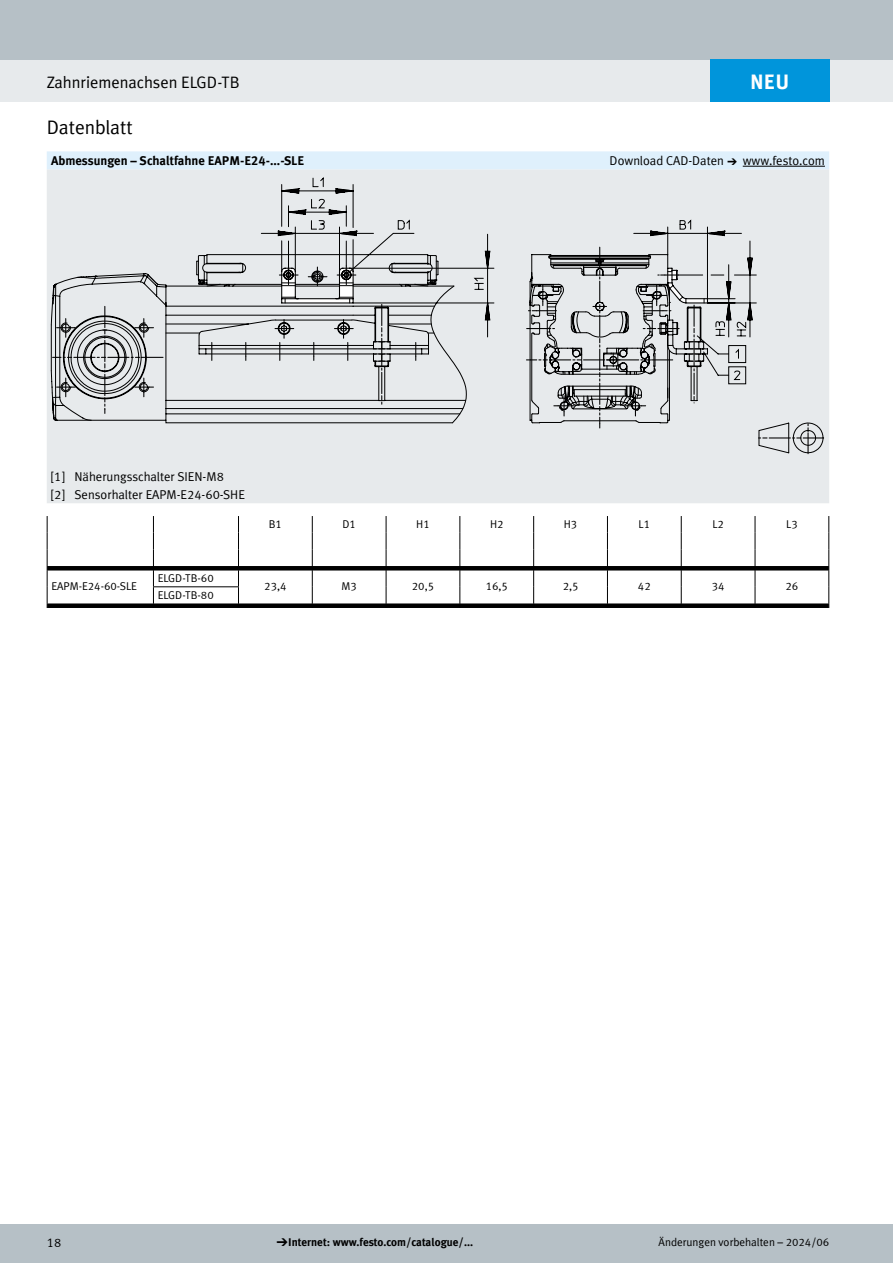
<style>
.page{position:relative;width:893px;height:1263px;background:#fff}
.page>*{position:absolute;margin:0;border:0;box-sizing:border-box;transform-origin:0 0}
.t1{font:700 21px "Festo";color:#fff}
.t2{font:19.5px "Festo";letter-spacing:-.005em;color:#000}
.t3{font:16.5px "Festo";color:#000}
.t4{font:12.75px/18px "Festo";color:#000}
.t5{font:700 12.75px "Festo";color:#000}
.t6{font:11.25px "Festo";color:#000}
.t7{font:700 11.25px "Festo";color:#000}
.s1{font-family:"Meto Pict 182"}
.s2{font-family:"Meto Pict 182";font-weight:400}
</style>
<div class="page">
<div style="left:0;top:1225px;width:893px;height:38px;background:#b6c0c6"></div>
<div style="left:0;top:60px;width:893px;height:42px;background:#e7eaec"></div>
<div style="left:0;top:0;width:893px;height:60px;background:#b6c0c6"></div>
<svg style="left:47px;top:151px;width:782px;height:19px;background:#dfeffb"></svg>
<div style="left:47px;top:170px;width:782px;height:333px;background:#e7eaec"></div>
<hr style="left:743px;top:166px;width:82px;height:1px;background:#000">
<div style="left:62px;top:184px;width:762px;height:269px;background:#e7eaec"></div>
<svg style="left:52px;top:226px;width:229px;height:198px;background:#dee1e3"></svg>
<svg style="left:52px;top:275px;width:223px;height:146px;background:#c8cbcd"></svg>
<svg style="left:275px;top:232px;width:433px;height:196px;background:#ccced0"></svg>
<svg style="left:281px;top:178px;width:465px;height:207px;background:#ced0d2"></svg>
<svg style="left:47px;top:516px;width:782px;height:92px"></svg>
<div style="left:710px;top:60px;width:119px;height:42px;background:#0095db"></div>
<h1 class="t1" style="left:750px;top:65px;width:41px">NEU</h1>
<h3 class="t3" style="left:47px;top:70px;width:194px">Zahnriemenachsen ELGD-TB</h3>
<h2 class="t2" style="left:47px;top:113px;width:87px">Datenblatt</h2>
<p class="t5" style="left:51px;top:151px;width:255px">Abmessungen – Schaltfahne EAPM-E24-...-SLE</p>
<p class="t4" style="left:610px;top:151px;width:217px">Download CAD-Daten <span class="s1">a</span> www.festo.com</p>
<p class="t4" style="left:51px;top:467px;width:195px">[1] Näherungsschalter SIEN-M8<br>[2] Sensorhalter EAPM-E24-60-SHE</p>
<p class="t6" style="left:51px;top:578px;width:87px">EAPM-E24-60-SLE</p>
<p class="t6" style="left:158px;top:570px;width:58px">ELGD-TB-60</p>
<p class="t6" style="left:158px;top:586px;width:58px">ELGD-TB-80</p>
<p class="t6" style="left:269px;top:516px;width:15px">B1</p>
<p class="t6" style="left:342px;top:516px;width:15px">D1</p>
<p class="t6" style="left:416px;top:516px;width:15px">H1</p>
<p class="t6" style="left:490px;top:516px;width:15px">H2</p>
<p class="t6" style="left:564px;top:516px;width:15px">H3</p>
<p class="t6" style="left:639px;top:516px;width:13px">L1</p>
<p class="t6" style="left:712px;top:516px;width:13px">L2</p>
<p class="t6" style="left:786px;top:516px;width:13px">L3</p>
<p class="t6" style="left:264px;top:578px;width:24px">23,4</p>
<p class="t6" style="left:341px;top:578px;width:17px">M3</p>
<p class="t6" style="left:412px;top:578px;width:24px">20,5</p>
<p class="t6" style="left:486px;top:578px;width:24px">16,5</p>
<p class="t6" style="left:563px;top:578px;width:17px">2,5</p>
<p class="t6" style="left:638px;top:578px;width:14px">42</p>
<p class="t6" style="left:712px;top:578px;width:14px">34</p>
<p class="t6" style="left:786px;top:578px;width:14px">26</p>
<p class="t4" style="left:47px;top:1233px;width:16px">18</p>
<p class="t7" style="left:276px;top:1234px;width:198px"><span class="s2">d</span> Internet: www.festo.com/catalogue/...</p>
<p class="t6" style="left:659px;top:1234px;width:172px">Änderungen vorbehalten – 2024/06</p>
</div>
